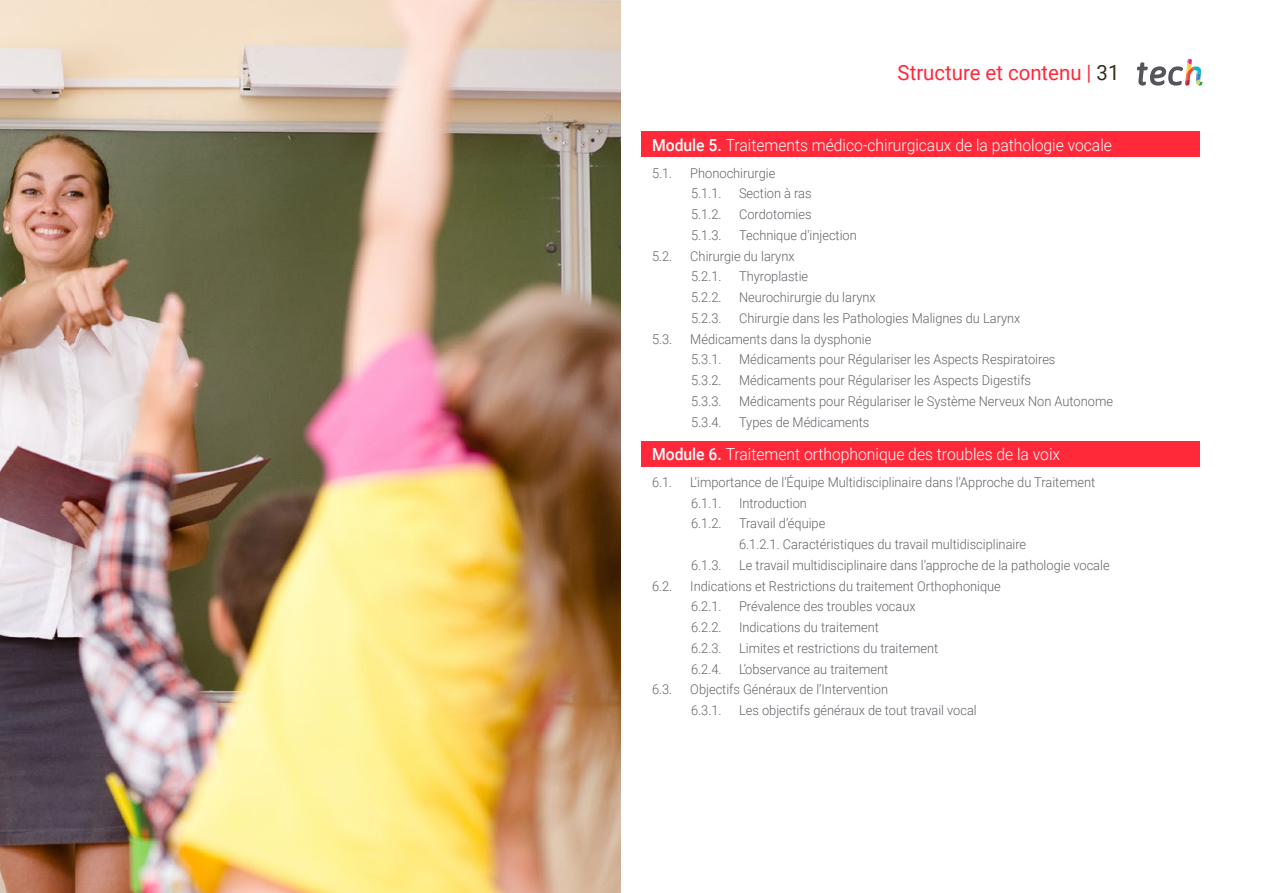
<style>
.page{position:relative;width:1263px;height:893px;background:#fff}
.page>*{position:absolute;margin:0;border:0;box-sizing:border-box;transform-origin:0 0}
.t1{font:21px "Roboto";color:#ff293a}
.t2{font:300 16.5px "Roboto";color:#fff;scale:.95 1}
.t3{font:300 13.5px/20.7px "Roboto";color:#61646a;scale:.95 1}
.s1{color:#312e20}
.s2{font-weight:500}
</style>
<div class="page">
<img style="left:0;top:0;width:621px;height:893px">
<svg style="left:1137px;top:59px;width:65px;height:27px"></svg>
<div style="left:641px;top:132px;width:558px;height:25px;background:#ff293a"></div>
<div style="left:641px;top:441px;width:558px;height:25px;background:#ff293a"></div>
<h1 class="t1" style="left:898px;top:57px;width:223px">Structure et contenu | <span class="s1">31</span></h1>
<p class="t2" style="left:652px;top:133px;width:486px"><span class="s2">Module 5.</span> Traitements médico-chirurgicaux de la pathologie vocale</p>
<p class="t3" style="left:652px;top:162px;width:23px">5.1.</p>
<p class="t3" style="left:690px;top:162px;width:91px">Phonochirurgie<br>5.1.1.</p>
<p class="t3" style="left:739px;top:183px;width:78px">Section à ras</p>
<p class="t3" style="left:691px;top:203px;width:34px">5.1.2.</p>
<p class="t3" style="left:739px;top:203px;width:78px">Cordotomies</p>
<p class="t3" style="left:691px;top:224px;width:34px">5.1.3.</p>
<p class="t3" style="left:739px;top:224px;width:125px">Technique d'injection</p>
<p class="t3" style="left:652px;top:245px;width:23px">5.2.</p>
<p class="t3" style="left:690px;top:245px;width:111px">Chirurgie du larynx<br>5.2.1.</p>
<p class="t3" style="left:739px;top:266px;width:74px">Thyroplastie</p>
<p class="t3" style="left:691px;top:286px;width:34px">5.2.2.</p>
<p class="t3" style="left:739px;top:286px;width:145px">Neurochirurgie du larynx</p>
<p class="t3" style="left:691px;top:307px;width:34px">5.2.3.</p>
<p class="t3" style="left:739px;top:307px;width:298px">Chirurgie dans les Pathologies Malignes du Larynx</p>
<p class="t3" style="left:652px;top:328px;width:23px">5.3.</p>
<p class="t3" style="left:690px;top:328px;width:192px">Médicaments dans la dysphonie<br>5.3.1.</p>
<p class="t3" style="left:739px;top:349px;width:335px">Médicaments pour Régulariser les Aspects Respiratoires</p>
<p class="t3" style="left:691px;top:369px;width:34px">5.3.2.</p>
<p class="t3" style="left:739px;top:369px;width:309px">Médicaments pour Régulariser les Aspects Digestifs</p>
<p class="t3" style="left:691px;top:390px;width:34px">5.3.3.</p>
<p class="t3" style="left:739px;top:390px;width:395px">Médicaments pour Régulariser le Système Nerveux Non Autonome</p>
<p class="t3" style="left:691px;top:411px;width:34px">5.3.4.</p>
<p class="t3" style="left:739px;top:411px;width:139px">Types de Médicaments</p>
<p class="t2" style="left:652px;top:442px;width:431px"><span class="s2">Module 6.</span> Traitement orthophonique des troubles de la voix</p>
<p class="t3" style="left:652px;top:471px;width:23px">6.1.</p>
<p class="t3" style="left:690px;top:471px;width:428px">L'importance de l'Équipe Multidisciplinaire dans l'Approche du Traitement<br>6.1.1.</p>
<p class="t3" style="left:739px;top:492px;width:73px">Introduction</p>
<p class="t3" style="left:691px;top:513px;width:34px">6.1.2.</p>
<p class="t3" style="left:739px;top:513px;width:304px">Travail d’équipe<br>6.1.2.1. Caractéristiques du travail multidisciplinaire</p>
<p class="t3" style="left:691px;top:554px;width:34px">6.1.3.</p>
<p class="t3" style="left:739px;top:554px;width:392px">Le travail multidisciplinaire dans l’approche de la pathologie vocale</p>
<p class="t3" style="left:652px;top:575px;width:23px">6.2.</p>
<p class="t3" style="left:690px;top:575px;width:328px">Indications et Restrictions du traitement Orthophonique<br>6.2.1.</p>
<p class="t3" style="left:739px;top:596px;width:187px">Prévalence des troubles vocaux</p>
<p class="t3" style="left:691px;top:617px;width:34px">6.2.2.</p>
<p class="t3" style="left:739px;top:617px;width:149px">Indications du traitement</p>
<p class="t3" style="left:691px;top:637px;width:34px">6.2.3.</p>
<p class="t3" style="left:739px;top:637px;width:211px">Limites et restrictions du traitement</p>
<p class="t3" style="left:691px;top:658px;width:34px">6.2.4.</p>
<p class="t3" style="left:739px;top:658px;width:159px">L’observance au traitement</p>
<p class="t3" style="left:652px;top:679px;width:23px">6.3.</p>
<p class="t3" style="left:690px;top:679px;width:210px">Objectifs Généraux de l’Intervention<br>6.3.1.</p>
<p class="t3" style="left:739px;top:700px;width:252px">Les objectifs généraux de tout travail vocal</p>
</div>
